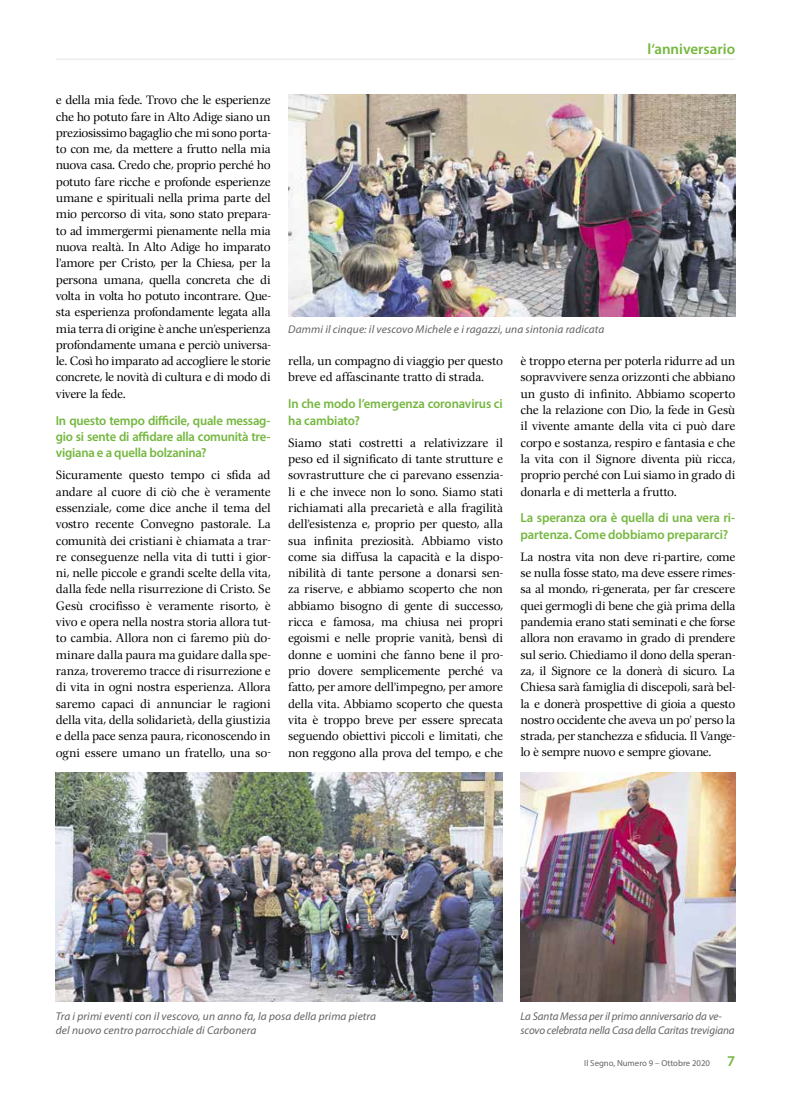
<style>
.page{position:relative;width:791px;height:1106px;background:#fff}
.page>*{position:absolute;margin:0;border:0;box-sizing:border-box;transform-origin:0 0}
.t1{font:600 15px "Myriad Pro";color:#75b73f}
.t2{font:600 13.12px/16.2px "Myriad Pro";letter-spacing:-.01em;color:#75b73f}
.t3{font:11.88px/16.2px "Comenius Antiqua";color:#000;text-align:justify}
.t4{font:italic 11.25px/13.8px "Myriad Pro";letter-spacing:.005em;color:#636363}
.t5{font:8.75px "Myriad Pro";color:#636363}
.s1{font-weight:600;font-size:15px;color:#75b73f}
</style>
<div class="page">
<hr style="left:56px;top:59px;width:678px;height:1px;background:#ebebeb">
<img style="left:56px;top:772px;width:446px;height:229px">
<img style="left:520px;top:772px;width:214px;height:229px">
<img style="left:288px;top:95px;width:446px;height:221px">
<p class="t3" style="left:56px;top:92px;width:216px">e della mia fede. Trovo che le esperienze che ho potuto fare in Alto Adige siano un preziosissimo bagaglio che mi sono porta&shy;to con me, da mettere a frutto nella mia nuova casa. Credo che, proprio perché ho potuto fare ricche e profonde esperienze umane e spirituali nella prima parte del mio percorso di vita, sono stato prepara&shy;to ad immergermi pienamente nella mia nuova realtà. In Alto Adige ho imparato l’amore per Cristo, per la Chiesa, per la persona umana, quella concreta che di volta in volta ho potuto incontrare. Que&shy;sta esperienza profondamente legata alla mia terra di origine è anche un’esperienza profondamente umana e perciò universa&shy;le. Così ho imparato ad accogliere le storie concrete, le novità di cultura e di modo di vivere la fede.</p>
<p class="t2" style="left:56px;top:412px;width:216px;text-align:justify">In questo tempo difficile, quale messag&shy;gio si sente di affidare alla comunità tre&shy;vigiana e a quella bolzanina?</p>
<p class="t3" style="left:56px;top:467px;width:216px">Sicuramente questo tempo ci sfida ad andare al cuore di ciò che è veramente essenziale, come dice anche il tema del vostro recente Convegno pastorale. La comunità dei cristiani è chiamata a trar&shy;re conseguenze nella vita di tutti i gior&shy;ni, nelle piccole e grandi scelte della vita, dalla fede nella risurrezione di Cristo. Se Gesù crocifisso è veramente risorto, è vivo e opera nella nostra storia allora tut&shy;to cambia. Allora non ci faremo più do&shy;minare dalla paura ma guidare dalla spe&shy;ranza, troveremo tracce di risurrezione e di vita in ogni nostra esperienza. Allora saremo capaci di annunciar le ragioni della vita, della solidarietà, della giustizia e della pace senza paura, riconoscendo in ogni essere umano un fratello, una so-</p>
<p class="t1" style="left:647px;top:39px;width:89px">l‘anniversario</p>
<p class="t4" style="left:288px;top:322px;width:318px">Dammi il cinque: il vescovo Michele e i ragazzi, una sintonia radicata</p>
<p class="t3" style="left:288px;top:353px;width:216px">rella, un compagno di viaggio per questo breve ed affascinante tratto di strada.</p>
<p class="t2" style="left:288px;top:395px;width:216px">In che modo l’emergenza coronavirus ci ha cambiato?</p>
<p class="t3" style="left:288px;top:434px;width:216px">Siamo stati costretti a relativizzare il peso ed il significato di tante strutture e sovrastrutture che ci parevano essenzia&shy;li e che invece non lo sono. Siamo stati richiamati alla precarietà e alla fragilità dell’esistenza e, proprio per questo, alla sua infinita preziosità. Abbiamo visto come sia diffusa la capacità e la dispo&shy;nibilità di tante persone a donarsi sen&shy;za riserve, e abbiamo scoperto che non abbiamo bisogno di gente di successo, ricca e famosa, ma chiusa nei propri egoismi e nelle proprie vanità, bensì di donne e uomini che fanno bene il pro&shy;prio dovere semplicemente perché va fatto, per amore dell’impegno, per amore della vita. Abbiamo scoperto che questa vita è troppo breve per essere sprecata seguendo obiettivi piccoli e limitati, che non reggono alla prova del tempo, e che</p>
<p class="t3" style="left:520px;top:353px;width:216px">è troppo eterna per poterla ridurre ad un sopravvivere senza orizzonti che abbiano un gusto di infinito. Abbiamo scoperto che la relazione con Dio, la fede in Gesù il vivente amante della vita ci può dare corpo e sostanza, respiro e fantasia e che la vita con il Signore diventa più ricca, proprio perché con Lui siamo in grado di donarla e di metterla a frutto.</p>
<p class="t2" style="left:520px;top:509px;width:216px">La speranza ora è quella di una vera ri&shy;partenza. Come dobbiamo prepararci?</p>
<p class="t3" style="left:520px;top:549px;width:216px">La nostra vita non deve ri-partire, come se nulla fosse stato, ma deve essere rimes&shy;sa al mondo, ri-generata, per far crescere quei germogli di bene che già prima della pandemia erano stati seminati e che forse allora non eravamo in grado di prendere sul serio. Chiediamo il dono della speran&shy;za, il Signore ce la donerà di sicuro. La Chiesa sarà famiglia di discepoli, sarà bel&shy;la e donerà prospettive di gioia a questo nostro occidente che aveva un po’ perso la strada, per stanchezza e sfiducia. Il Vange&shy;lo è sempre nuovo e sempre giovane.</p>
<p class="t4" style="left:56px;top:1009px;width:321px">Tra i primi eventi con il vescovo, un anno fa, la posa della prima pietra del nuovo centro parrocchiale di Carbonera</p>
<p class="t4" style="left:520px;top:1009px;width:215px">La Santa Messa per il primo anniversario da ve&shy;scovo celebrata nella Casa della Caritas trevigiana</p>
<p class="t5" style="left:584px;top:1057px;width:152px">Il Segno, Numero 9 – Ottobre 2020 <span class="s1">7</span></p>
</div>
